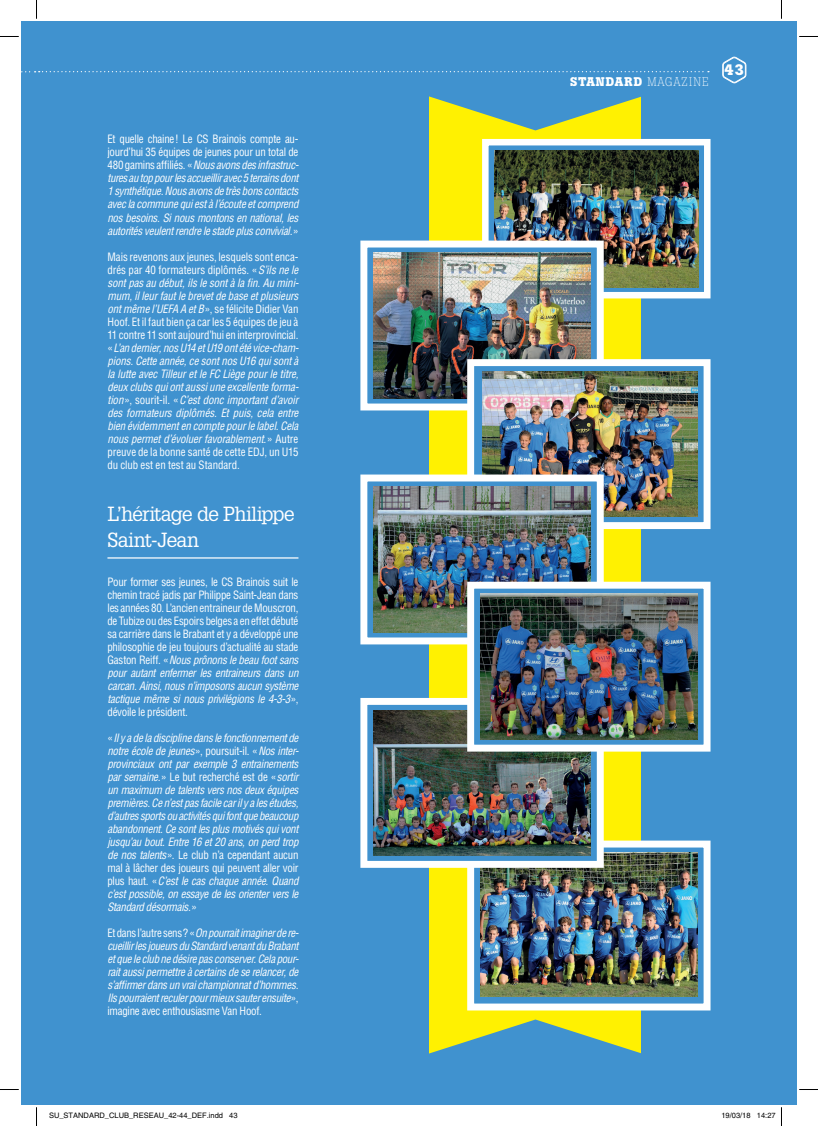
<style>
.page{position:relative;width:818px;height:1126px;background:#fff}
.page>*{position:absolute;margin:0;border:0;box-sizing:border-box;transform-origin:0 0}
.t1{font:20px/26px "Glypha";letter-spacing:-.04em;color:#fff}
.t2{font:700 15px "Boton";color:#fff}
.t3{font:700 12.5px "Boton";color:#fff}
.t4{font:italic condensed 11.25px/13px "Helvetica";letter-spacing:-.025em;color:#fff;text-align:justify}
.t5{font:condensed 11.25px/13px "Helvetica";letter-spacing:-.02em;color:#fff;text-align:justify}
.t6{font:italic condensed 11.25px/13px "Helvetica";letter-spacing:-.025em;color:#fff;text-align:justify;scale:.96 1}
.t7{font:7.5px "Helvetica";color:#000}
.s1{font-style:normal}
.s2{font-style:italic}
.s3{font-weight:300}
</style>
<div class="page">
<div style="left:21px;top:21px;width:775px;height:1083px;background:#4092cf"></div>
<hr style="left:107px;top:557px;width:191px;height:1px;background:#fff">
<div style="left:429px;top:81px;width:211px;height:1023px;background:#fff101"></div>
<svg style="left:467px;top:837px;width:244px;height:176px"></svg>
<img style="left:480px;top:852px;width:217px;height:143px">
<svg style="left:360px;top:697px;width:247px;height:174px"></svg>
<img style="left:373px;top:710px;width:217px;height:145px">
<svg style="left:482px;top:136px;width:229px;height:166px"></svg>
<img style="left:494px;top:150px;width:204px;height:137px">
<svg style="left:360px;top:237px;width:247px;height:174px"></svg>
<img style="left:373px;top:253px;width:217px;height:145px">
<svg style="left:463px;top:355px;width:248px;height:177px"></svg>
<img style="left:482px;top:371px;width:215px;height:146px">
<svg style="left:360px;top:471px;width:247px;height:174px"></svg>
<img style="left:373px;top:486px;width:217px;height:146px">
<svg style="left:463px;top:578px;width:248px;height:177px"></svg>
<img style="left:480px;top:594px;width:217px;height:145px">
<svg style="left:429px;top:1019px;width:212px;height:40px"></svg>
<div style="left:395px;top:1059px;width:282px;height:45px;background:#4092cf"></div>
<svg style="left:429px;top:86px;width:212px;height:44px"></svg>
<div style="left:393px;top:21px;width:281px;height:65px;background:#4092cf"></div>
<svg style="left:21px;top:71px;width:687px;height:1px"></svg>
<svg style="left:722px;top:57px;width:23px;height:26px"></svg>
<svg style="left:0;top:36px;width:19px;height:1px"></svg>
<svg style="left:799px;top:36px;width:18px;height:1px"></svg>
<svg style="left:0;top:1089px;width:19px;height:1px"></svg>
<svg style="left:799px;top:1089px;width:18px;height:1px"></svg>
<svg style="left:36px;top:0;width:1px;height:19px"></svg>
<svg style="left:36px;top:1107px;width:1px;height:18px"></svg>
<p class="t4" style="left:107px;top:133px;width:192px"><span class="s1">Et quelle chaine! Le CS Brainois compte au&shy;jourd’hui 35 équipes de jeunes pour un total de 480 gamins affiliés. «</span>Nous avons des infrastruc&shy;tures au top pour les accueillir avec 5 terrains dont 1 synthétique. Nous avons de très bons contacts avec la commune qui est à l’écoute et comprend nos besoins. Si nous montons en national, les autorités veulent rendre le stade plus convivial.<span class="s1">»</span></p>
<p class="t4" style="left:107px;top:250px;width:193px"><span class="s1">Mais revenons aux jeunes, lesquels sont enca&shy;drés par 40 formateurs diplômés. «</span>S’ils ne le sont pas au début, ils le sont à la fin. Au mini&shy;mum, il leur faut le brevet de base et plusieurs ont même l’UEFA A et B<span class="s1">», se félicite Didier Van Hoof. Et il faut bien ça car les 5 équipes de jeu à 11 contre 11 sont aujourd’hui en interprovincial. «</span>L’an dernier, nos U14 et U19 ont été vice-cham&shy;pions. Cette année, ce sont nos U16 qui sont à la lutte avec Tilleur et le FC Liège pour le titre, deux clubs qui ont aussi une excellente forma&shy;tion<span class="s1">», sourit-il. «</span>C’est donc important d’avoir des formateurs diplômés. Et puis, cela entre bien évidemment en compte pour le label. Cela nous permet d’évoluer favorablement.<span class="s1">» Autre preuve de la bonne santé de cette EDJ, un U15 du club est en test au Standard.</span></p>
<h1 class="t1" style="left:107px;top:500px;width:188px">L’héritage de Philippe<br>Saint-Jean</h1>
<p class="t5" style="left:107px;top:575px;width:192px">Pour former ses jeunes, le CS Brainois suit le chemin tracé jadis par Philippe Saint-Jean dans les années 80. L’ancien entraineur de Mouscron, de Tubize ou des Espoirs belges a en effet débuté sa carrière dans le Brabant et y a développé une philosophie de jeu toujours d’actualité au stade Gaston Reiff. «<span class="s2">Nous prônons le beau foot sans pour autant enfermer les entraineurs dans un carcan. Ainsi, nous n’imposons aucun système tactique même si nous privilégions le 4-3-3</span>», dévoile le président.</p>
<p class="t4" style="left:107px;top:731px;width:193px"><span class="s1">«</span>Il y a de la discipline dans le fonctionnement de notre école de jeunes<span class="s1">», poursuit-il. «</span>Nos inter&shy;provinciaux ont par exemple 3 entrainements par semaine.<span class="s1">» Le but recherché est de «</span>sortir un maximum de talents vers nos deux équipes premières. Ce n’est pas facile car il y a les études, d’autres sports ou activités qui font que beaucoup abandonnent. Ce sont les plus motivés qui vont jusqu’au bout. Entre 16 et 20 ans, on perd trop de nos talents<span class="s1">». Le club n’a cependant aucun mal à lâcher des joueurs qui peuvent aller voir plus haut. «</span>C’est le cas chaque année. Quand c’est possible, on essaye de les orienter vers le Standard désormais.<span class="s1">»</span></p>
<p class="t6" style="left:107px;top:926px;width:201px"><span class="s1">Et dans l’autre sens? «</span>On pourrait imaginer de re&shy;cueillir les joueurs du Standard venant du Brabant et que le club ne désire pas conserver. Cela pour&shy;rait aussi permettre à certains de se relancer, de s’affirmer dans un vrai championnat d’hommes.<br>Ils pourraient reculer pour mieux sauter ensuite<span class="s1">», imagine avec enthousiasme Van Hoof.</span></p>
<p class="t3" style="left:570px;top:74px;width:140px">STANDARD <span class="s3">MAGAZINE</span></p>
<h2 class="t2" style="left:724px;top:60px;width:21px">43</h2>
<p class="t7" style="left:49px;top:1111px;width:190px">SU_STANDARD_CLUB_RESEAU_42-44_DEF.indd 43</p>
<p class="t7" style="left:721px;top:1111px;width:56px">19/03/18 14:27</p>
</div>
